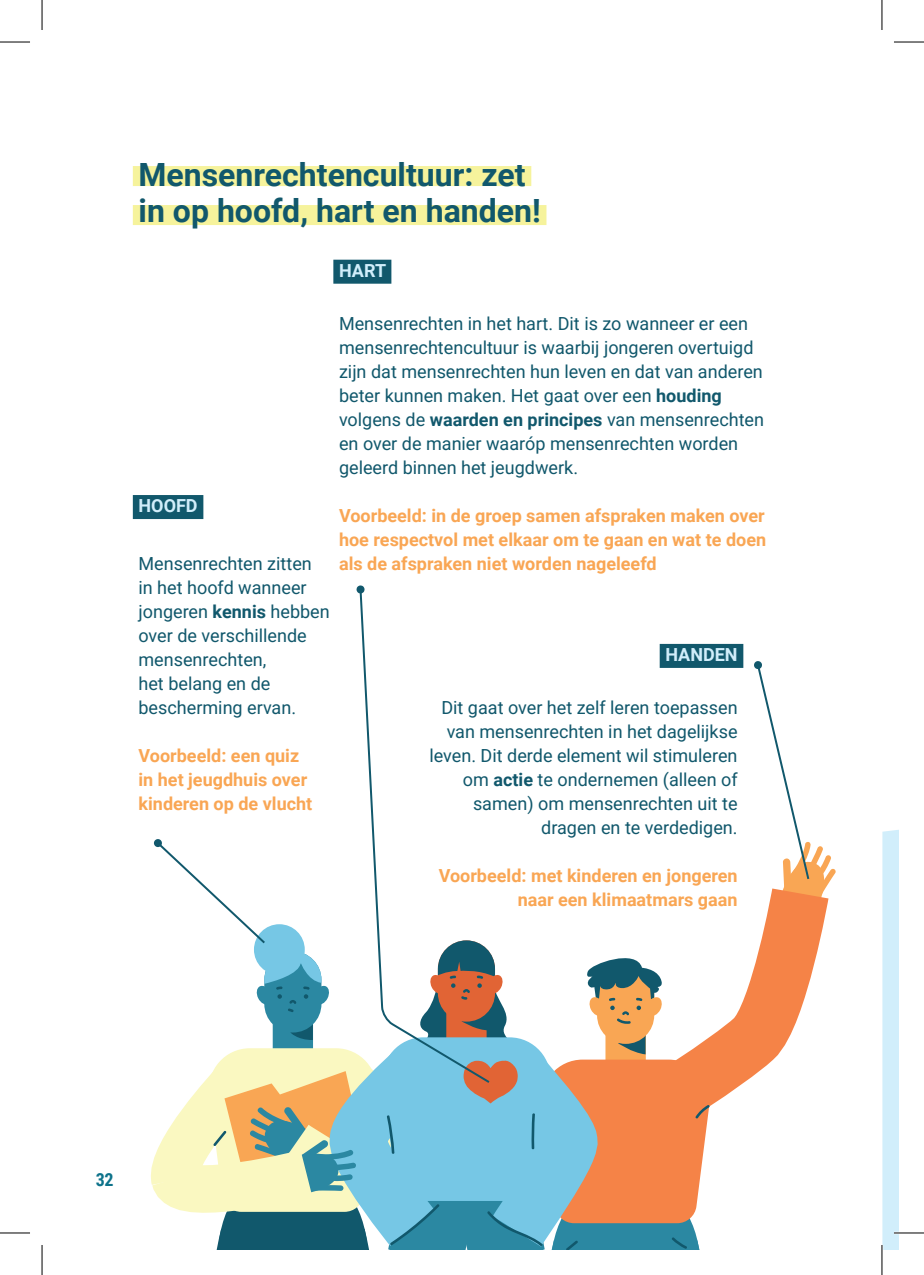
<style>
.page{position:relative;width:924px;height:1275px;background:#fff}
.page>*{position:absolute;margin:0;border:0;box-sizing:border-box;transform-origin:0 0}
.H2_ONDERTITEL{font:700 32px/36px "Roboto";color:#11586c}
.tekst_midden{font:18px/24px "Roboto";color:#11586c}
.tekst_midden-2{font:700 18px/24px "Roboto";color:#f9a654}
.vragen_quiz{font:700 18px "Roboto";color:#d1eefb}
.t1{font:700 18px "Roboto Condensed";color:#0e738b}
.s1{font-weight:700}
</style>
<div class="page">
<svg style="left:712px;top:870px;width:124px;height:235px"></svg>
<div style="left:133px;top:166px;width:398px;height:20px;background:#f6f39c"></div>
<div style="left:133px;top:205px;width:413px;height:20px;background:#f6f39c"></div>
<svg style="left:753px;top:661px;width:82px;height:248px"></svg>
<div style="left:133px;top:495px;width:70px;height:24px;background:#11586c"></div>
<div style="left:333px;top:260px;width:58px;height:24px;background:#11586c"></div>
<div style="left:659px;top:644px;width:84px;height:24px;background:#11586c"></div>
<svg style="left:151px;top:840px;width:561px;height:410px"></svg>
<div style="left:154px;top:839px;width:8px;height:8px;background:#11586c;border-radius:50%"></div>
<svg style="left:358px;top:594px;width:133px;height:490px"></svg>
<svg style="left:356px;top:585px;width:9px;height:9px"></svg>
<div style="left:882px;top:830px;width:16px;height:420px;background:#d1eefb"></div>
<hr style="left:893px;top:1231px;width:30px;height:3px;background:#fff">
<hr style="left:0;top:42px;width:30px;height:1px;background:#000">
<hr style="left:893px;top:42px;width:30px;height:1px;background:#000">
<hr style="left:0;top:1232px;width:30px;height:1px;background:#000">
<hr style="left:893px;top:1232px;width:30px;height:1px;background:#000">
<hr style="left:42px;top:0;width:1px;height:30px;background:#000">
<hr style="left:42px;top:1245px;width:1px;height:30px;background:#000">
<hr style="left:881px;top:0;width:1px;height:30px;background:#000">
<hr style="left:881px;top:1245px;width:1px;height:30px;background:#000">
<p class="H2_ONDERTITEL" style="left:138px;top:155px;width:403px">Mensenrechtencultuur: zet in op hoofd, hart en handen!</p>
<p class="vragen_quiz" style="left:138px;top:493px;width:61px">HOOFD</p>
<p class="tekst_midden" style="left:138px;top:551px;width:193px">Mensenrechten zitten in het hoofd wanneer jongeren <span class="s1">kennis</span> hebben over de verschillende mensenrechten,<br>het belang en de bescherming ervan.</p>
<p class="tekst_midden-2" style="left:138px;top:743px;width:175px">Voorbeeld: een quiz in het jeugdhuis over kinderen op de vlucht</p>
<p class="vragen_quiz" style="left:339px;top:258px;width:49px">HART</p>
<p class="tekst_midden" style="left:339px;top:311px;width:426px">Mensenrechten in het hart. Dit is zo wanneer er een mensenrechtencultuur is waarbij jongeren overtuigd zijn dat mensenrechten hun leven en dat van anderen beter kunnen maken. Het gaat over een <span class="s1">houding </span>volgens de <span class="s1">waarden en principes</span> van mensenrechten en over de manier waaróp mensenrechten worden geleerd binnen het jeugdwerk.</p>
<p class="tekst_midden-2" style="left:339px;top:503px;width:428px;text-align:justify">Voorbeeld: in de groep samen afspraken maken over hoe respectvol met elkaar om te gaan en wat te doen als de afspraken niet worden nageleefd</p>
<p class="vragen_quiz" style="left:665px;top:642px;width:74px">HANDEN</p>
<p class="tekst_midden" style="left:429px;top:695px;width:309px;text-align:right">Dit gaat over het zelf leren toepassen van mensenrechten in het dagelijkse leven. Dit derde element wil stimuleren om <span class="s1">actie</span> te ondernemen (alleen of samen) om mensenrechten uit te dragen en te verdedigen.</p>
<p class="tekst_midden-2" style="left:438px;top:863px;width:300px;text-align:right">Voorbeeld: met kinderen en jongeren naar een klimaatmars gaan</p>
<p class="t1" style="left:96px;top:1167px;width:19px">32</p>
</div>
